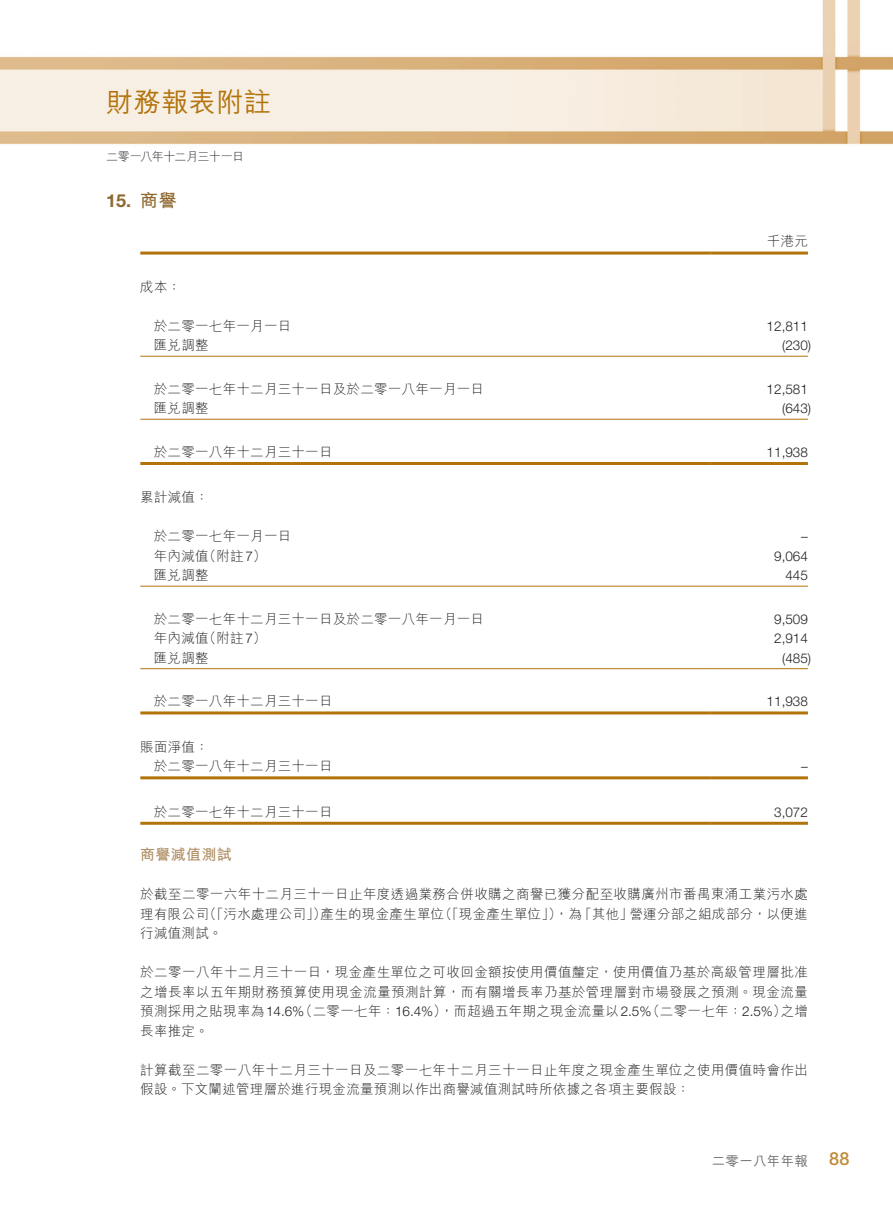
<style>
.page{position:relative;width:893px;height:1212px;background:#fff}
.page>*{position:absolute;margin:0;border:0;box-sizing:border-box;transform-origin:0 0}
.t1{font:500 27px "M Hei HK";letter-spacing:.02em;color:#b2730b}
._01_H1{font:700 18px "Helvetica Neue LT Std";color:#8f6931}
.t2{font:500 18px "Helvetica Neue LT Std";color:#c28a39}
._01_H1-2{font:700 18px "M Hei HK";color:#8f6931}
._02_H2{font:700 15px "M Hei HK";letter-spacing:.02em;color:#af8f65}
._00_txt{font:300 13.5px/19.5px "M Hei HK";letter-spacing:.03em;color:#231f20}
._50_Table_txt{font:300 13.5px "M Hei HK";letter-spacing:.02em;color:#231f20}
._50_Table_txt-2{font:300 13.5px "Helvetica Neue LT Std";color:#231f20}
.t3{font:500 13.5px "M Hei HK";letter-spacing:.02em;color:#6c6d70}
.t4{font:300 12px "M Hei HK";letter-spacing:-.05em;color:#231f20}
.s1{font-family:"Helvetica Neue LT Std"}
</style>
<div class="page">
<img style="left:0;top:0;width:893px;height:252px">
<hr style="left:140px;top:252px;width:570px;height:3px;background:#b2730b">
<hr style="left:710px;top:252px;width:98px;height:3px;background:#b2730b">
<hr style="left:140px;top:356px;width:570px;height:1px;background:#b2730b">
<hr style="left:710px;top:356px;width:98px;height:1px;background:#b2730b">
<hr style="left:140px;top:419px;width:570px;height:1px;background:#b2730b">
<hr style="left:710px;top:419px;width:98px;height:1px;background:#b2730b">
<hr style="left:140px;top:462px;width:570px;height:3px;background:#b2730b">
<hr style="left:710px;top:462px;width:98px;height:3px;background:#b2730b">
<hr style="left:140px;top:586px;width:570px;height:1px;background:#b2730b">
<hr style="left:710px;top:586px;width:98px;height:1px;background:#b2730b">
<hr style="left:140px;top:668px;width:570px;height:1px;background:#b2730b">
<hr style="left:710px;top:668px;width:98px;height:1px;background:#b2730b">
<hr style="left:140px;top:711px;width:570px;height:3px;background:#b2730b">
<hr style="left:710px;top:711px;width:98px;height:3px;background:#b2730b">
<hr style="left:140px;top:776px;width:570px;height:3px;background:#b2730b">
<hr style="left:710px;top:776px;width:98px;height:3px;background:#b2730b">
<hr style="left:140px;top:822px;width:570px;height:3px;background:#b2730b">
<hr style="left:710px;top:822px;width:98px;height:3px;background:#b2730b">
<p class="t1" style="left:106px;top:83px;width:166px">財務報表附註</p>
<p class="t4" style="left:106px;top:150px;width:139px">二零一八年十二月三十一日</p>
<p class="_01_H1-2" style="left:140px;top:188px;width:38px">商譽</p>
<p class="_01_H1" style="left:106px;top:190px;width:27px">15.</p>
<p class="_50_Table_txt" style="left:767px;top:235px;width:43px">千港元</p>
<p class="_50_Table_txt" style="left:140px;top:280px;width:42px">成本：</p>
<p class="_50_Table_txt" style="left:154px;top:319px;width:139px">於二零一七年一月一日</p>
<p class="_50_Table_txt-2" style="left:767px;top:318px;width:43px">12,811</p>
<p class="_50_Table_txt" style="left:154px;top:338px;width:56px">匯兌調整</p>
<p class="_50_Table_txt-2" style="left:782px;top:337px;width:31px">)230(</p>
<p class="_50_Table_txt" style="left:154px;top:382px;width:332px">於二零一七年十二月三十一日及於二零一八年一月一日</p>
<p class="_50_Table_txt-2" style="left:767px;top:381px;width:43px">12,581</p>
<p class="_50_Table_txt" style="left:154px;top:401px;width:56px">匯兌調整</p>
<p class="_50_Table_txt-2" style="left:782px;top:400px;width:31px">)643(</p>
<p class="_50_Table_txt" style="left:154px;top:445px;width:180px">於二零一八年十二月三十一日</p>
<p class="_50_Table_txt" style="left:140px;top:490px;width:70px">累計減值：</p>
<p class="_50_Table_txt-2" style="left:767px;top:444px;width:43px">11,938</p>
<p class="_50_Table_txt" style="left:154px;top:529px;width:139px">於二零一七年一月一日</p>
<p class="_50_Table_txt-2" style="left:801px;top:528px;width:8px">–</p>
<p class="_50_Table_txt" style="left:203px;top:549px;width:65px">（附註 (<span class="s1">7</span></p>
<p class="_50_Table_txt" style="left:154px;top:549px;width:56px">年內減值</p>
<p class="_50_Table_txt-2" style="left:774px;top:548px;width:35px">9,064</p>
<p class="_50_Table_txt" style="left:154px;top:568px;width:56px">匯兌調整</p>
<p class="_50_Table_txt-2" style="left:785px;top:567px;width:24px">445</p>
<p class="_50_Table_txt" style="left:154px;top:612px;width:332px">於二零一七年十二月三十一日及於二零一八年一月一日</p>
<p class="_50_Table_txt-2" style="left:774px;top:611px;width:35px">9,509</p>
<p class="_50_Table_txt" style="left:203px;top:631px;width:65px">（附註 (<span class="s1">7</span></p>
<p class="_50_Table_txt" style="left:154px;top:631px;width:56px">年內減值</p>
<p class="_50_Table_txt-2" style="left:774px;top:630px;width:35px">2,914</p>
<p class="_50_Table_txt" style="left:154px;top:651px;width:56px">匯兌調整</p>
<p class="_50_Table_txt-2" style="left:782px;top:650px;width:31px">)485(</p>
<p class="_50_Table_txt" style="left:154px;top:694px;width:180px">於二零一八年十二月三十一日</p>
<p class="_50_Table_txt" style="left:140px;top:740px;width:70px">賬面淨值：</p>
<p class="_50_Table_txt-2" style="left:767px;top:693px;width:43px">11,938</p>
<p class="_50_Table_txt" style="left:154px;top:759px;width:180px">於二零一八年十二月三十一日</p>
<p class="_50_Table_txt-2" style="left:801px;top:758px;width:8px">–</p>
<p class="_50_Table_txt" style="left:154px;top:805px;width:180px">於二零一七年十二月三十一日</p>
<p class="_02_H2" style="left:140px;top:844px;width:93px">商譽減值測試</p>
<p class="_00_txt" style="left:140px;top:884px;width:669px;text-align:right">於截至二零一六年十二月三十一日止年度透過業務合併收購之商譽已獲分配至收購廣州市番禺東涌工業污水處營運分部之組成部分，以便進</p>
<p class="_50_Table_txt-2" style="left:774px;top:803px;width:35px">3,072</p>
<p class="_00_txt" style="left:203px;top:904px;width:124px">（「污水處理公司」）</p>
<p class="_00_txt" style="left:439px;top:904px;width:124px">（「現金產生單位」）</p>
<p class="_00_txt" style="left:321px;top:904px;width:125px">產生的現金產生單位</p>
<p class="_00_txt" style="left:140px;top:904px;width:84px">理有限公司行減值測試。</p>
<p class="_00_txt" style="left:140px;top:962px;width:669px;text-align:right">於二零一八年十二月三十一日，現金產生單位之可收回金額按使用價值釐定，使用價值乃基於高級管理層批准之增長率以五年期財務預算使用現金流量預測計算，而有關增長率乃基於管理層對市場發展之預測。現金流量之增</p>
<p class="_00_txt" style="left:578px;top:904px;width:56px">「其他」</p>
<p class="_00_txt" style="left:555px;top:904px;width:29px">，為</p>
<p class="_00_txt" style="left:299px;top:1001px;width:354px">（二零一七年：<span class="s1">16.4%</span> ，）而超過五年期之現金流量以<span class="s1">2.5%</span></p>
<p class="_00_txt" style="left:646px;top:1001px;width:142px">（二零一七年：<span class="s1">2.5%</span>）</p>
<p class="_00_txt" style="left:140px;top:1001px;width:165px">預測採用之貼現率為<span class="s1">14.6%</span>長率推定。</p>
<p class="_00_txt" style="left:140px;top:1060px;width:669px">計算截至二零一八年十二月三十一日及二零一七年十二月三十一日止年度之現金產生單位之使用價值時會作出假設。下文闡述管理層於進行現金流量預測以作出商譽減值測試時所依據之各項主要假設：</p>
<p class="t3" style="left:712px;top:1151px;width:98px">二零一八年年報</p>
<p class="t2" style="left:829px;top:1148px;width:22px">88</p>
</div>
